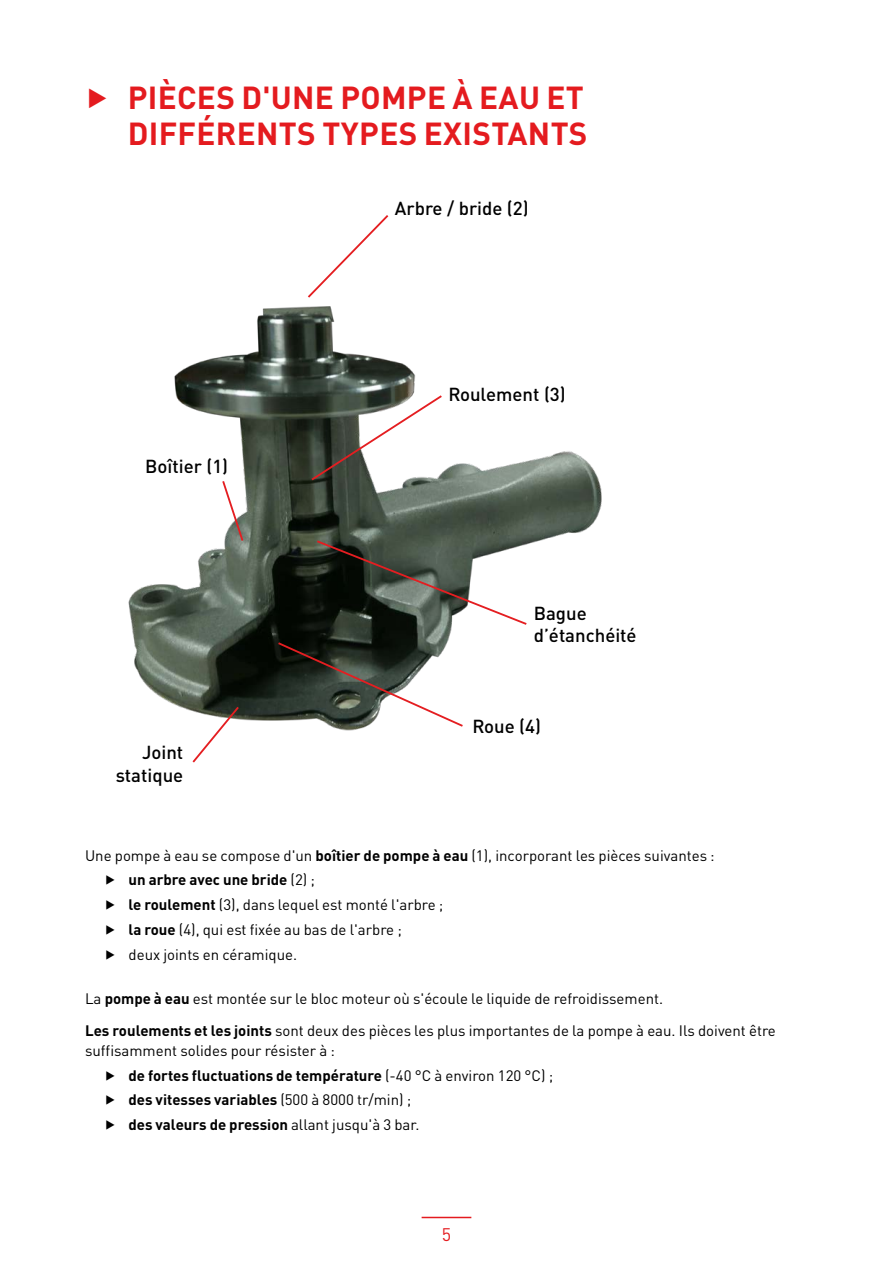
<style>
.page{position:relative;width:893px;height:1263px;background:#fff}
.page>*{position:absolute;margin:0;border:0;box-sizing:border-box;transform-origin:0 0}
.t1{font:700 31.5px/36px "TVH Pro";letter-spacing:.01em;color:#e41b1f;text-align:right}
.t2{font:500 18.6px/22.4px "TVH Pro";color:#000}
.t3{font:18px "TVH Pro";color:#e41b1f}
.t4{font:15px/24.8px "TVH Pro";color:#000}
.s1{font-weight:700}
</style>
<div class="page">
<hr style="left:422px;top:1217px;width:49px;height:1px;background:#e41b1f">
<img style="left:128px;top:306px;width:474px;height:425px">
<svg style="left:308px;top:215px;width:81px;height:83px"></svg>
<svg style="left:309px;top:393px;width:135px;height:89px"></svg>
<svg style="left:221px;top:479px;width:24px;height:64px"></svg>
<svg style="left:191px;top:705px;width:50px;height:58px"></svg>
<svg style="left:276px;top:641px;width:189px;height:87px"></svg>
<svg style="left:315px;top:539px;width:214px;height:87px"></svg>
<h1 class="t1" style="left:85px;top:76px;width:504px">▶ PIÈCES D'UNE POMPE À EAU ET<br>DIFFÉRENTS TYPES EXISTANTS</h1>
<p class="t2" style="left:395px;top:196px;width:135px">Arbre / bride (2)</p>
<p class="t2" style="left:145px;top:453px;width:84px">Boîtier (1)</p>
<p class="t2" style="left:116px;top:739px;width:69px;text-align:right">Joint statique</p>
<p class="t2" style="left:448px;top:381px;width:119px">Roulement (3)</p>
<p class="t2" style="left:534px;top:600px;width:104px">Bague d’étanchéité</p>
<p class="t2" style="left:473px;top:713px;width:70px">Roue (4)</p>
<p class="t4" style="left:105px;top:841px;width:612px;text-indent:-20px">Une pompe à eau se compose d'un <span class="s1">boîtier de pompe à eau</span> (1), incorporant les pièces suivantes : ▶ <span class="s1">un arbre avec une bride</span> (2) ;<br>▶ <span class="s1">le roulement</span> (3), dans lequel est monté l'arbre ;<br>▶ <span class="s1">la roue</span> (4), qui est fixée au bas de l'arbre ;<br>▶ deux joints en céramique.</p>
<p class="t4" style="left:85px;top:981px;width:692px;line-height:32.2px">La <span class="s1">pompe à eau</span> est montée sur le bloc moteur où s'écoule le liquide de refroidissement.<br><span class="s1">Les roulements et les joints</span> sont deux des pièces les plus importantes de la pompe à eau. Ils doivent être</p>
<p class="t4" style="left:105px;top:1036px;width:450px;text-indent:-20px">suffisamment solides pour résister à :<br>▶ <span class="s1">de fortes fluctuations de température</span> (-40 °C à environ 120 °C) ; ▶ <span class="s1">des vitesses variables</span> (500 à 8000 tr/min) ;<br>▶ <span class="s1">des valeurs de pression</span> allant jusqu'à 3 bar.</p>
<p class="t3" style="left:442px;top:1221px;width:11px">5</p>
</div>
